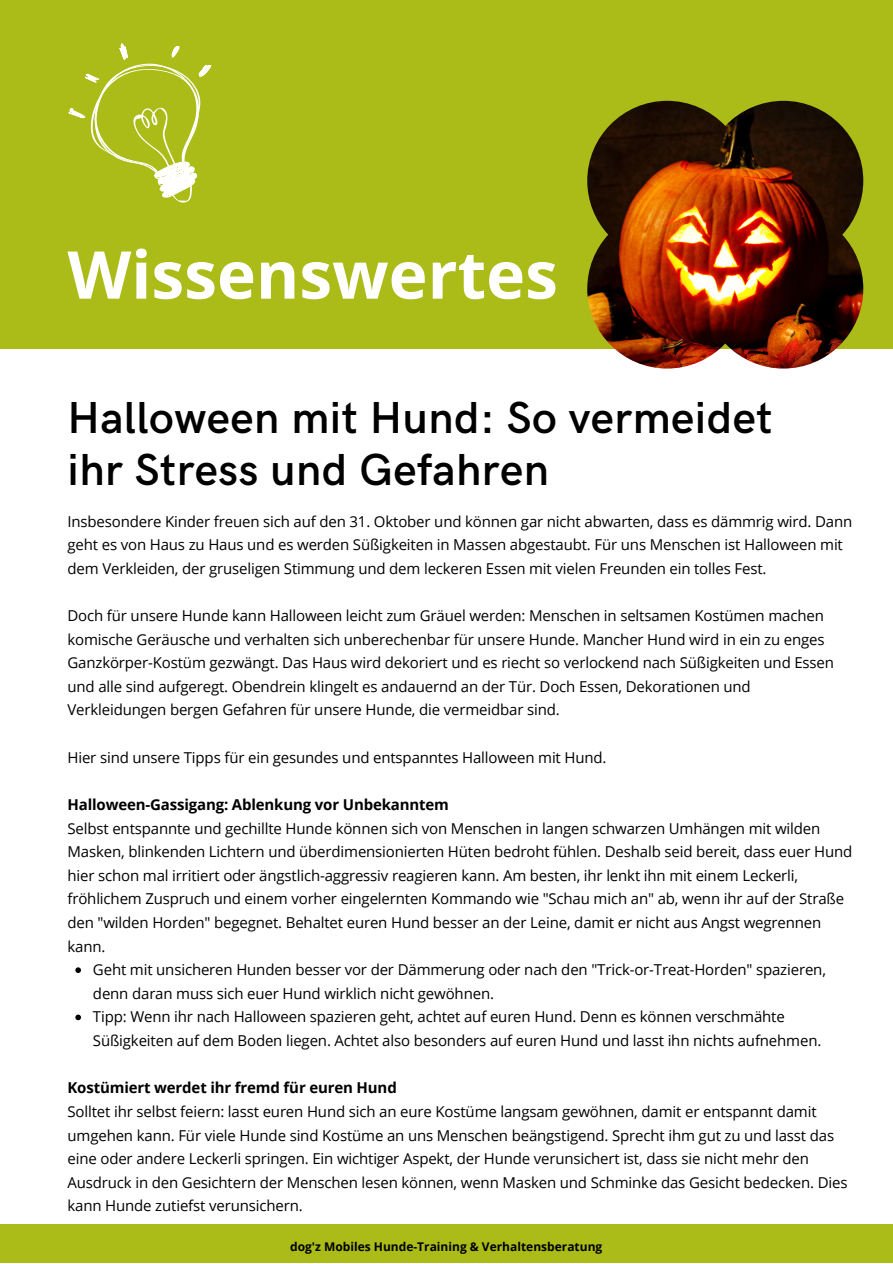
<style>
.page{position:relative;width:893px;height:1264px;background:#fff}
.page>*{position:absolute;margin:0;border:0;box-sizing:border-box;transform-origin:0 0}
.t1{font:700 66px "Open Sans";color:#fff}
.t2{font:600 45px/51.8px "HK Grotesk";letter-spacing:.01em;color:#000}
.t3{font:15px/23.5px "Open Sans";letter-spacing:-.01em;color:#000}
.t4{font:700 15px "Open Sans";letter-spacing:-.01em;color:#000}
.t5{font:700 12px "Open Sans";color:#000}
</style>
<div class="page">
<div style="left:0;top:0;width:892px;height:348px;background:#abbc18"></div>
<img style="left:587px;top:101px;width:276px;height:267px">
<svg style="left:68px;top:43px;width:143px;height:160px"></svg>
<svg style="left:75px;top:967px;width:6px;height:6px"></svg>
<svg style="left:75px;top:1014px;width:6px;height:6px"></svg>
<div style="left:0;top:1224px;width:892px;height:38px;background:#abbc18"></div>
<h1 class="t1" style="left:67px;top:228px;width:492px">Wissenswertes</h1>
<h2 class="t2" style="left:67px;top:394px;width:706px">Halloween mit Hund: So vermeidet ihr Stress und Gefahren</h2>
<p class="t3" style="left:67px;top:509px;width:786px">Insbesondere Kinder freuen sich auf den 31. Oktober und können gar nicht abwarten, dass es dämmrig wird. Dann geht es von Haus zu Haus und es werden Süßigkeiten in Massen abgestaubt. Für uns Menschen ist Halloween mit dem Verkleiden, der gruseligen Stimmung und dem leckeren Essen mit vielen Freunden ein tolles Fest.</p>
<p class="t3" style="left:67px;top:603px;width:768px">Doch für unsere Hunde kann Halloween leicht zum Gräuel werden: Menschen in seltsamen Kostümen machen komische Geräusche und verhalten sich unberechenbar für unsere Hunde. Mancher Hund wird in ein zu enges Ganzkörper-Kostüm gezwängt. Das Haus wird dekoriert und es riecht so verlockend nach Süßigkeiten und Essen und alle sind aufgeregt. Obendrein klingelt es andauernd an der Tür. Doch Essen, Dekorationen und Verkleidungen bergen Gefahren für unsere Hunde, die vermeidbar sind.</p>
<p class="t3" style="left:67px;top:745px;width:540px">Hier sind unsere Tipps für ein gesundes und entspanntes Halloween mit Hund.</p>
<p class="t4" style="left:67px;top:794px;width:383px">Halloween-Gassigang: Ablenkung vor Unbekanntem</p>
<p class="t3" style="left:67px;top:816px;width:786px">Selbst entspannte und gechillte Hunde können sich von Menschen in langen schwarzen Umhängen mit wilden Masken, blinkenden Lichtern und überdimensionierten Hüten bedroht fühlen. Deshalb seid bereit, dass euer Hund hier schon mal irritiert oder ängstlich-aggressiv reagieren kann. Am besten, ihr lenkt ihn mit einem Leckerli, fröhlichem Zuspruch und einem vorher eingelernten Kommando wie "Schau mich an" ab, wenn ihr auf der Straße den "wilden Horden" begegnet. Behaltet euren Hund besser an der Leine, damit er nicht aus Angst wegrennen kann.</p>
<p class="t3" style="left:93px;top:957px;width:734px">Geht mit unsicheren Hunden besser vor der Dämmerung oder nach den "Trick-or-Treat-Horden" spazieren, denn daran muss sich euer Hund wirklich nicht gewöhnen.<br>Tipp: Wenn ihr nach Halloween spazieren geht, achtet auf euren Hund. Denn es können verschmähte Süßigkeiten auf dem Boden liegen. Achtet also besonders auf euren Hund und lasst ihn nichts aufnehmen.</p>
<p class="t4" style="left:67px;top:1077px;width:331px">Kostümiert werdet ihr fremd für euren Hund</p>
<p class="t3" style="left:67px;top:1099px;width:781px">Solltet ihr selbst feiern: lasst euren Hund sich an eure Kostüme langsam gewöhnen, damit er entspannt damit umgehen kann. Für viele Hunde sind Kostüme an uns Menschen beängstigend. Sprecht ihm gut zu und lasst das eine oder andere Leckerli springen. Ein wichtiger Aspekt, der Hunde verunsichert ist, dass sie nicht mehr den Ausdruck in den Gesichtern der Menschen lesen können, wenn Masken und Schminke das Gesicht bedecken. Dies kann Hunde zutiefst verunsichern.</p>
<p class="t5" style="left:290px;top:1237px;width:313px">dog'z Mobiles Hunde-Training &amp; Verhaltensberatung</p>
</div>
